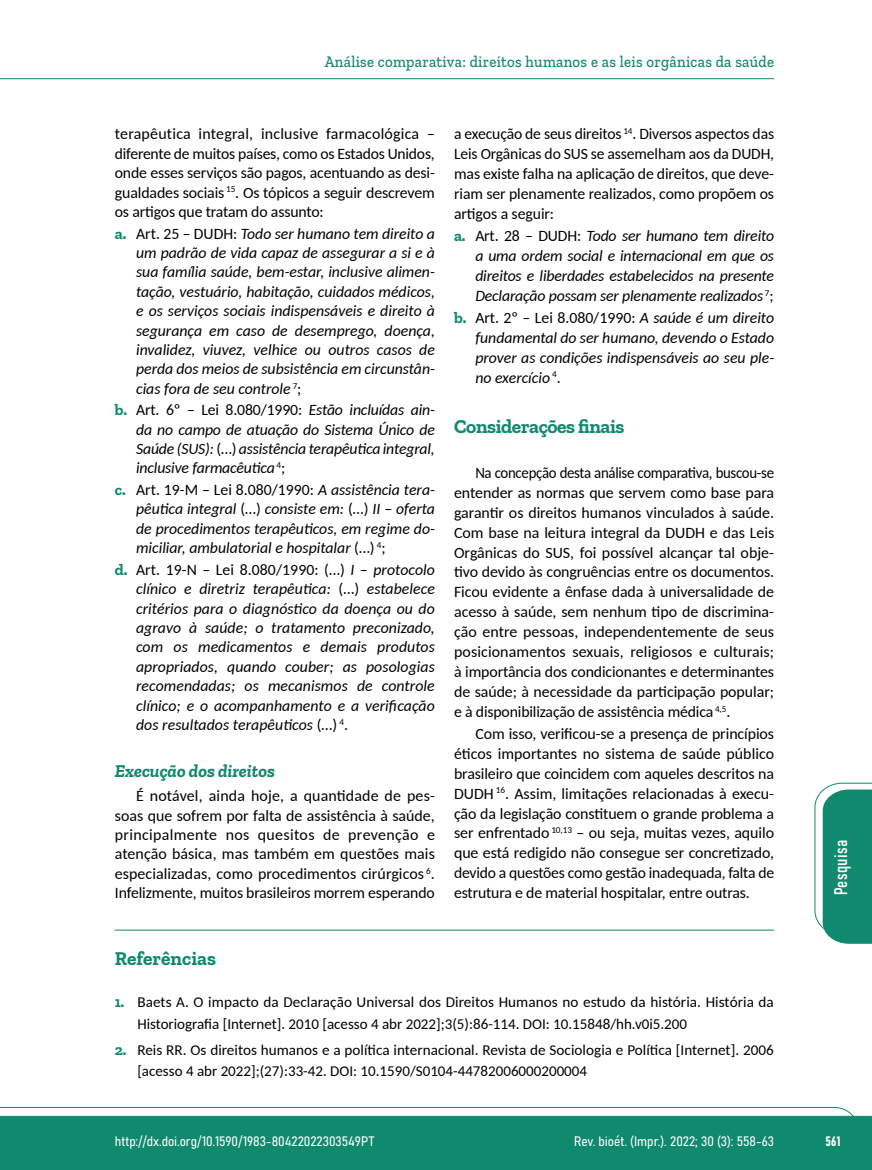
<style>
.page{position:relative;width:872px;height:1170px;background:#fff}
.page>*{position:absolute;margin:0;border:0;box-sizing:border-box;transform-origin:0 0}
.t1{font:700 19.5px "Zilla Slab";letter-spacing:-.02em;color:#108a6e}
.t2{font:700 19.5px "Zilla Slab";color:#108a6e}
.t3{font:italic 700 18px "Zilla Slab";color:#108a6e}
.t4{font:18px "Bahnschrift";letter-spacing:.02em;color:#fff}
.t5{font:500 16.5px "Zilla Slab";letter-spacing:.02em;color:#108a6e;scale:.9 1}
.t6{font:italic 15.75px/19.4px "Carlito";color:#000;text-align:justify}
.t7{font:15.75px/20px "Carlito";letter-spacing:-.01em;color:#000;text-align:justify}
.t8{font:15.75px/20px "Carlito";letter-spacing:-.01em;color:#000;text-align:justify;scale:.94 1}
.t9{font:15px/21.6px "Carlito";color:#000}
.t10{font:13.5px "Bahnschrift";color:#fff}
.s1{font-family:"Zilla Slab";font-weight:700;font-style:normal;color:#108a6e}
.s2{font-style:normal}
.s3{font-family:"Zilla Slab";font-weight:700;color:#108a6e}
</style>
<div class="page">
<svg style="left:0;top:1107px;width:859px;height:62px;background:#2e9880"></svg>
<hr style="left:0;top:78px;width:774px;height:1px;background:#108a6e">
<hr style="left:115px;top:929px;width:659px;height:1px;background:#108a6e">
<svg style="left:814px;top:782px;width:58px;height:161px"></svg>
<p class="t5" style="left:325px;top:53px;width:501px">Análise comparativa: direitos humanos e as leis orgânicas da saúde</p>
<p class="t7" style="left:115px;top:124px;width:321px;line-height:19.4px">terapêutica integral, inclusive farmacológica – diferente de muitos países, como os Estados Unidos, onde esses serviços são pagos, acentuando as desi&shy;gualdades sociais <sup>15</sup>. Os tópicos a seguir descrevem os artigos que tratam do assunto:</p>
<p class="t6" style="left:136px;top:223px;width:300px;text-indent:-21px"><span class="s1">a.</span> <span class="s2">Art. 25 – DUDH:</span> Todo ser humano tem direito a um padrão de vida capaz de assegurar a si e à sua família saúde, bem-estar, inclusive alimen&shy;tação, vestuário, habitação, cuidados médicos, e os serviços sociais indispensáveis e direito à segurança em caso de desemprego, doença, invalidez, viuvez, velhice ou outros casos de perda dos meios de subsistência em circunstân&shy;cias fora de seu controle <sup>7</sup><span class="s2">;</span></p>
<p class="t6" style="left:136px;top:399px;width:300px;text-indent:-21px"><span class="s1">b.</span> <span class="s2">Art. 6º – Lei 8.080/1990:</span> Estão incluídas ain&shy;da no campo de atuação do Sistema Único de Saúde (SUS): <span class="s2">(…)</span> assistência terapêutica integral, inclusive farmacêutica <sup>4</sup><span class="s2">;</span></p>
<p class="t6" style="left:136px;top:479px;width:300px;text-indent:-21px"><span class="s1">c.</span> <span class="s2">Art. 19-M – Lei 8.080/1990:</span> A assistência tera&shy;pêutica integral <span class="s2">(…)</span> consiste em: <span class="s2">(…)</span> II – oferta de procedimentos terapêuticos, em regime do&shy;miciliar, ambulatorial e hospitalar <span class="s2">(…)</span> <sup>4</sup><span class="s2">;</span></p>
<p class="t6" style="left:136px;top:559px;width:300px;text-indent:-21px"><span class="s1">d.</span> <span class="s2">Art. 19-N – Lei 8.080/1990: (…)</span> I – protocolo clínico e diretriz terapêutica: <span class="s2">(…)</span> estabelece critérios para o diagnóstico da doença ou do agravo à saúde; o tratamento preconizado, com os medicamentos e demais produtos apropriados, quando couber; as posologias recomendadas; os mecanismos de controle clínico; e o acompanhamento e a verificação dos resultados terapêuticos <span class="s2">(…)</span> <sup>4</sup><span class="s2">.</span></p>
<p class="t3" style="left:115px;top:761px;width:162px">Execução dos direitos</p>
<p class="t7" style="left:115px;top:785px;width:321px;line-height:19.4px;text-indent:21px">É notável, ainda hoje, a quantidade de pes&shy;soas que sofrem por falta de assistência à saúde, principalmente nos quesitos de prevenção e atenção básica, mas também em questões mais especializadas, como procedimentos cirúrgicos <sup>6</sup>.<br>Infelizmente, muitos brasileiros morrem esperando</p>
<p class="t7" style="left:454px;top:123px;width:322px">a execução de seus direitos <sup>14</sup>. Diversos aspectos das Leis Orgânicas do SUS se assemelham aos da DUDH, mas existe falha na aplicação de direitos, que deve&shy;riam ser plenamente realizados, como propõem os artigos a seguir:</p>
<p class="t6" style="left:475px;top:225px;width:300px;line-height:20px;text-indent:-21px"><span class="s1">a.</span> <span class="s2">Art. 28 – DUDH:</span> Todo ser humano tem direito a uma ordem social e internacional em que os direitos e liberdades estabelecidos na presente Declaração possam ser plenamente realizados <sup>7</sup><span class="s2">;</span></p>
<p class="t6" style="left:475px;top:307px;width:300px;line-height:20px;text-indent:-21px"><span class="s1">b.</span> <span class="s2">Art. 2º – Lei 8.080/1990:</span> A saúde é um direito fundamental do ser humano, devendo o Estado prover as condições indispensáveis ao seu ple&shy;no exercício <sup>4</sup><span class="s2">.</span></p>
<p class="t1" style="left:454px;top:415px;width:172px">Considerações finais</p>
<p class="t8" style="left:454px;top:462px;width:342px;text-indent:21px">Na concepção desta análise comparativa, buscou-se entender as normas que servem como base para garantir os direitos humanos vinculados à saúde.<br>Com base na leitura integral da DUDH e das Leis Orgânicas do SUS, foi possível alcançar tal obje&shy;tivo devido às congruências entre os documentos.<br>Ficou evidente a ênfase dada à universalidade de acesso à saúde, sem nenhum tipo de discrimina&shy;ção entre pessoas, independentemente de seus posicionamentos sexuais, religiosos e culturais; à importância dos condicionantes e determinantes de saúde; à necessidade da participação popular; e à disponibilização de assistência médica <sup>4,5</sup>.</p>
<p class="t7" style="left:454px;top:722px;width:321px;text-indent:21px">Com isso, verificou-se a presença de princípios éticos importantes no sistema de saúde público brasileiro que coincidem com aqueles descritos na DUDH <sup>16</sup>. Assim, limitações relacionadas à execu&shy;ção da legislação constituem o grande problema a ser enfrentado <sup>10,13</sup> – ou seja, muitas vezes, aquilo que está redigido não consegue ser concretizado, devido a questões como gestão inadequada, falta de estrutura e de material hospitalar, entre outras.</p>
<p class="t2" style="left:115px;top:946px;width:103px">Referências</p>
<p class="t9" style="left:137px;top:990px;width:638px;text-indent:-22px"><span class="s3">1.</span> Baets A. O impacto da Declaração Universal dos Direitos Humanos no estudo da história. História da<br>Historiografia [Internet]. 2010 [acesso 4 abr 2022];3(5):86-114. DOI: 10.15848/hh.v0i5.200</p>
<p class="t9" style="left:137px;top:1038px;width:638px;text-indent:-22px"><span class="s3">2.</span> Reis RR. Os direitos humanos e a política internacional. Revista de Sociologia e Política [Internet]. 2006 [acesso 4 abr 2022];(27):33-42. DOI: 10.1590/S0104-44782006000200004</p>
<p class="t4" style="left:827px;top:895px;width:57px;rotate:-90deg">Pesquisa</p>
<p class="t10" style="left:115px;top:1131px;width:261px">http://dx.doi.org/10.1590/1983-80422022303549PT</p>
<p class="t10" style="left:574px;top:1131px;width:201px">Rev. bioét. (Impr.). 2022; 30 (3): 558-63</p>
<p class="t10" style="left:825px;top:1130px;width:17px">561</p>
</div>
